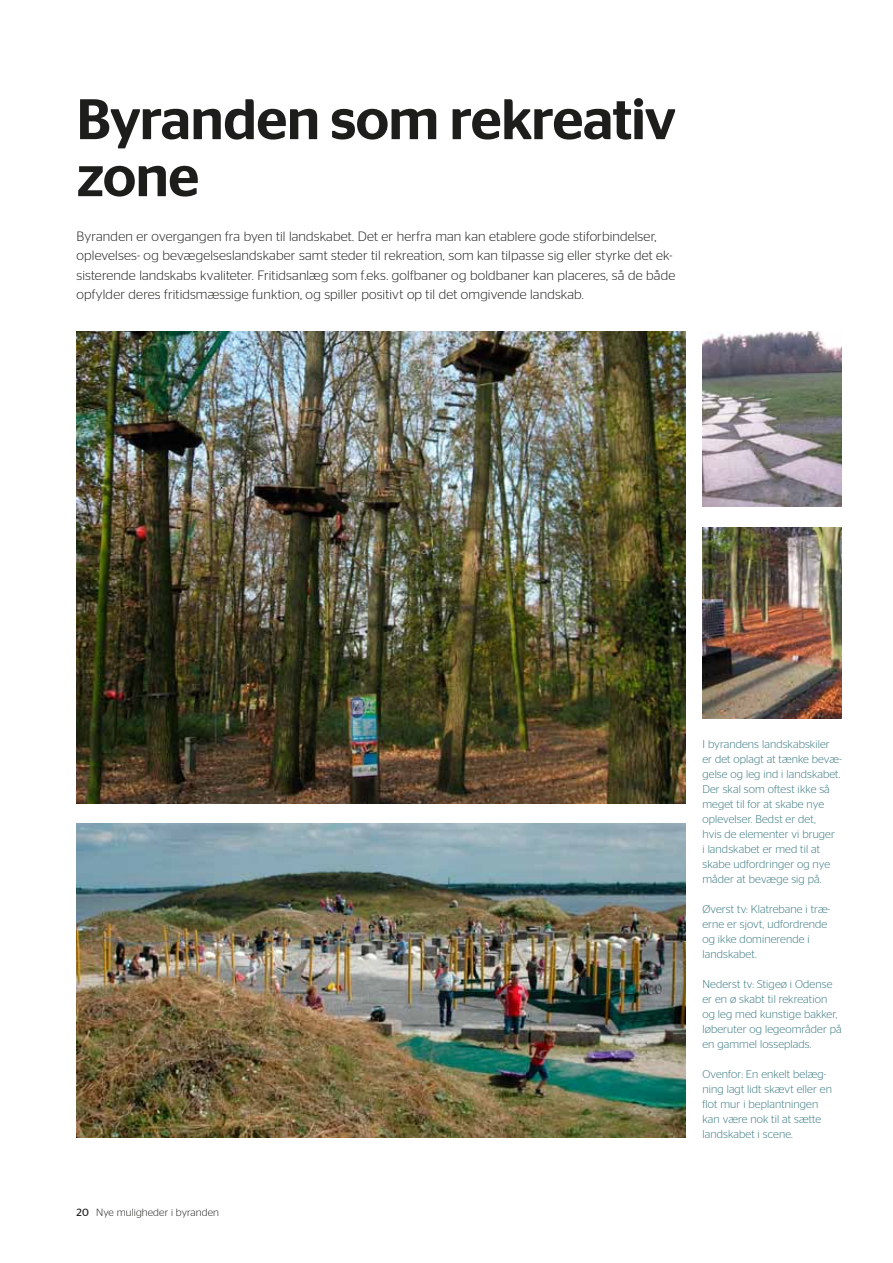
<style>
.page{position:relative;width:893px;height:1263px;background:#fff}
.page>*{position:absolute;margin:0;border:0;box-sizing:border-box;transform-origin:0 0}
.t1{font:500 57px/57px "Stag Sans";letter-spacing:-.015em;color:#1d1d1b}
.t2{font:300 13.5px/19.5px "Stag Sans";letter-spacing:.01em;color:#1d1d1b}
.t3{font:300 11.25px/15px "Stag Sans";letter-spacing:.01em;color:#36767e}
.t4{font:300 10.5px "Stag Sans";letter-spacing:.01em;color:#1d1d1b}
.s1{font-weight:400}
</style>
<div class="page">
<img style="left:702px;top:527px;width:140px;height:192px">
<img style="left:77px;top:332px;width:608px;height:472px">
<img style="left:77px;top:823px;width:608px;height:315px">
<img style="left:702px;top:332px;width:140px;height:174px">
<h1 class="t1" style="left:77px;top:91px;width:601px">Byranden som rekreativ zone</h1>
<p class="t2" style="left:77px;top:226px;width:600px">Byranden er overgangen fra byen til landskabet. Det er herfra man kan etablere gode stiforbindelser, oplevelses- og bevægelseslandskaber samt steder til rekreation, som kan tilpasse sig eller styrke det ek&shy;sisterende landskabs kvaliteter. Fritidsanlæg som f.eks. golfbaner og boldbaner kan placeres, så de både opfylder deres fritidsmæssige funktion, og spiller positivt op til det omgivende landskab.</p>
<p class="t4" style="left:77px;top:1206px;width:144px"><span class="s1">20</span> Nye muligheder i byranden</p>
<p class="t3" style="left:702px;top:736px;width:141px">I byrandens landskabskiler er det oplagt at tænke bevæ&shy;gelse og leg ind i landskabet.<br>Der skal som oftest ikke så meget til for at skabe nye oplevelser. Bedst er det,<br>hvis de elementer vi bruger<br>i landskabet er med til at skabe udfordringer og nye måder at bevæge sig på.</p>
<p class="t3" style="left:702px;top:901px;width:129px">Øverst tv: Klatrebane i træ&shy;erne er sjovt, udfordrende og ikke dominerende i landskabet.</p>
<p class="t3" style="left:702px;top:976px;width:141px">Nederst tv: Stigeø i Odense er en ø skabt til rekreation og leg med kunstige bakker, løberuter og legeområder på en gammel losseplads.</p>
<p class="t3" style="left:702px;top:1066px;width:131px">Ovenfor: En enkelt belæg&shy;ning lagt lidt skævt eller en flot mur i beplantningen kan være nok til at sætte landskabet i scene.</p>
</div>
